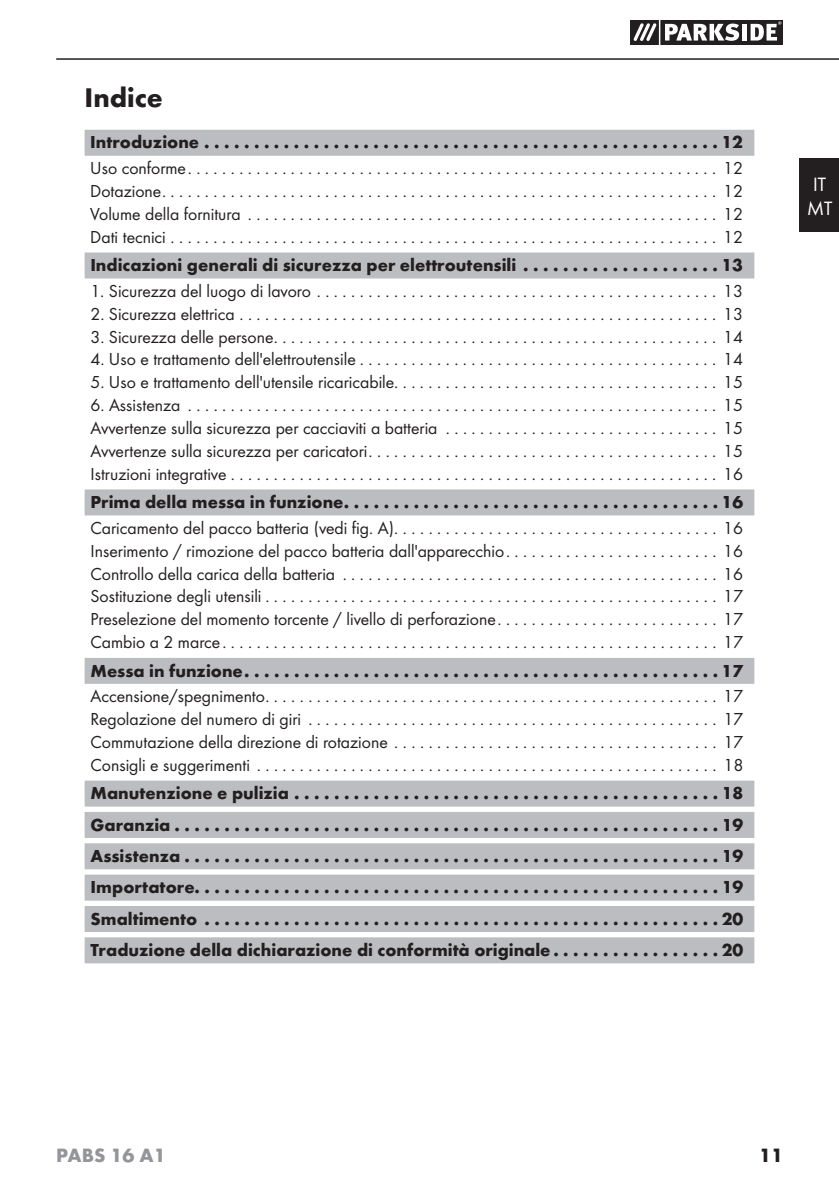
<style>
.page{position:relative;width:839px;height:1190px;background:#fff}
.page>*{position:absolute;margin:0;border:0;box-sizing:border-box;transform-origin:0 0}
.t1{font:700 28px "Futura";color:#231f20}
.t2{font:700 20px "Futura";color:#939598}
.t3{font:20px/24px "Futura Boo";color:#fff;text-align:center}
.t4{font:700 20px "Futura";color:#231f20}
.t5{font:18px/22.8px "Futura Boo";color:#231f20;text-align:justify}
.t6{font:700 18px/31.4px "Futura";color:#231f20;text-align:justify}
</style>
<div class="page">
<hr style="left:56px;top:58px;width:782px;height:2px;background:#231f20">
<div style="left:799px;top:158px;width:39px;height:74px;background:#231f20"></div>
<svg style="left:630px;top:20px;width:152px;height:25px"></svg>
<hr style="left:658px;top:20px;width:2px;height:25px;background:#fff">
<div style="left:85px;top:130px;width:668px;height:26px;background:#bbbdc0"></div>
<div style="left:85px;top:252px;width:668px;height:26px;background:#bbbdc0"></div>
<div style="left:85px;top:489px;width:668px;height:26px;background:#bbbdc0"></div>
<div style="left:85px;top:658px;width:668px;height:26px;background:#bbbdc0"></div>
<div style="left:85px;top:780px;width:668px;height:26px;background:#bbbdc0"></div>
<div style="left:85px;top:812px;width:668px;height:26px;background:#bbbdc0"></div>
<div style="left:85px;top:843px;width:668px;height:26px;background:#bbbdc0"></div>
<div style="left:85px;top:874px;width:668px;height:26px;background:#bbbdc0"></div>
<div style="left:85px;top:906px;width:668px;height:26px;background:#bbbdc0"></div>
<div style="left:85px;top:937px;width:668px;height:26px;background:#bbbdc0"></div>
<h1 class="t1" style="left:85px;top:86px;width:80px">Indice</h1>
<p class="t6" style="left:90px;top:128px;width:653px">Introduzione ....................................................12</p>
<p class="t5" style="left:90px;top:158px;width:653px">Uso conforme .............................................................. 12<br>Dotazione ................................................................. 12<br>Volume della fornitura ....................................................... 12<br>Dati tecnici ................................................................ 12</p>
<p class="t6" style="left:90px;top:251px;width:653px">Indicazioni generali di sicurezza per elettroutensili . . . . . . . . . . . . . . . . . . . . 13</p>
<p class="t5" style="left:90px;top:280px;width:653px">1. Sicurezza del luogo di lavoro ............................................... 13</p>
<p class="t5" style="left:90px;top:303px;width:653px">2. Sicurezza elettrica ........................................................ 13</p>
<p class="t5" style="left:90px;top:326px;width:653px">3. Sicurezza delle persone .................................................... 14</p>
<p class="t5" style="left:90px;top:349px;width:653px">4. Uso e trattamento dell'elettroutensile .......................................... 14</p>
<p class="t5" style="left:90px;top:372px;width:653px">5. Uso e trattamento dell'utensile ricaricabile. . . . . . . . . . . . . . . . . . . . . . . . . . . . . . . . . . . . . . 15</p>
<p class="t5" style="left:90px;top:394px;width:654px">6. Assistenza .............................................................. 15<br>Avvertenze sulla sicurezza per cacciaviti a batteria . . . . . . . . . . . . . . . . . . . . . . . . . . . . . . . . 15<br>Avvertenze sulla sicurezza per caricatori ......................................... 15<br>Istruzioni integrative ......................................................... 16</p>
<p class="t6" style="left:90px;top:488px;width:653px">Prima della messa in funzione ......................................16</p>
<p class="t5" style="left:90px;top:517px;width:653px">Caricamento del pacco batteria (vedi fig. A) ...................................... 16<br>Inserimento / rimozione del pacco batteria dall'apparecchio . . . . . . . . . . . . . . . . . . . . . . . . . 16<br>Controllo della carica della batteria ............................................ 16<br>Sostituzione degli utensili ..................................................... 17<br>Preselezione del momento torcente / livello di perforazione . . . . . . . . . . . . . . . . . . . . . . . . . . 17<br>Cambio a 2 marce .......................................................... 17</p>
<p class="t6" style="left:90px;top:656px;width:653px">Messa in funzione ................................................17</p>
<p class="t5" style="left:90px;top:686px;width:654px">Accensione/spegnimento ..................................................... 17<br>Regolazione del numero di giri ................................................ 17<br>Commutazione della direzione di rotazione ...................................... 17<br>Consigli e suggerimenti ...................................................... 18</p>
<p class="t6" style="left:90px;top:779px;width:654px">Manutenzione e pulizia ...........................................18<br>Garanzia .......................................................19<br>Assistenza ......................................................19<br>Importatore. . . . . . . . . . . . . . . . . . . . . . . . . . . . . . . . . . . . . . . . . . . . . . . . . . . . . 19<br>Smaltimento ....................................................20<br>Traduzione della dichiarazione di conformità originale . . . . . . . . . . . . . . . . . 20</p>
<p class="t3" style="left:806px;top:173px;width:27px">IT<br>MT</p>
<p class="t2" style="left:56px;top:1147px;width:111px">PABS 16 A1</p>
<p class="t4" style="left:758px;top:1147px;width:25px">11</p>
</div>
